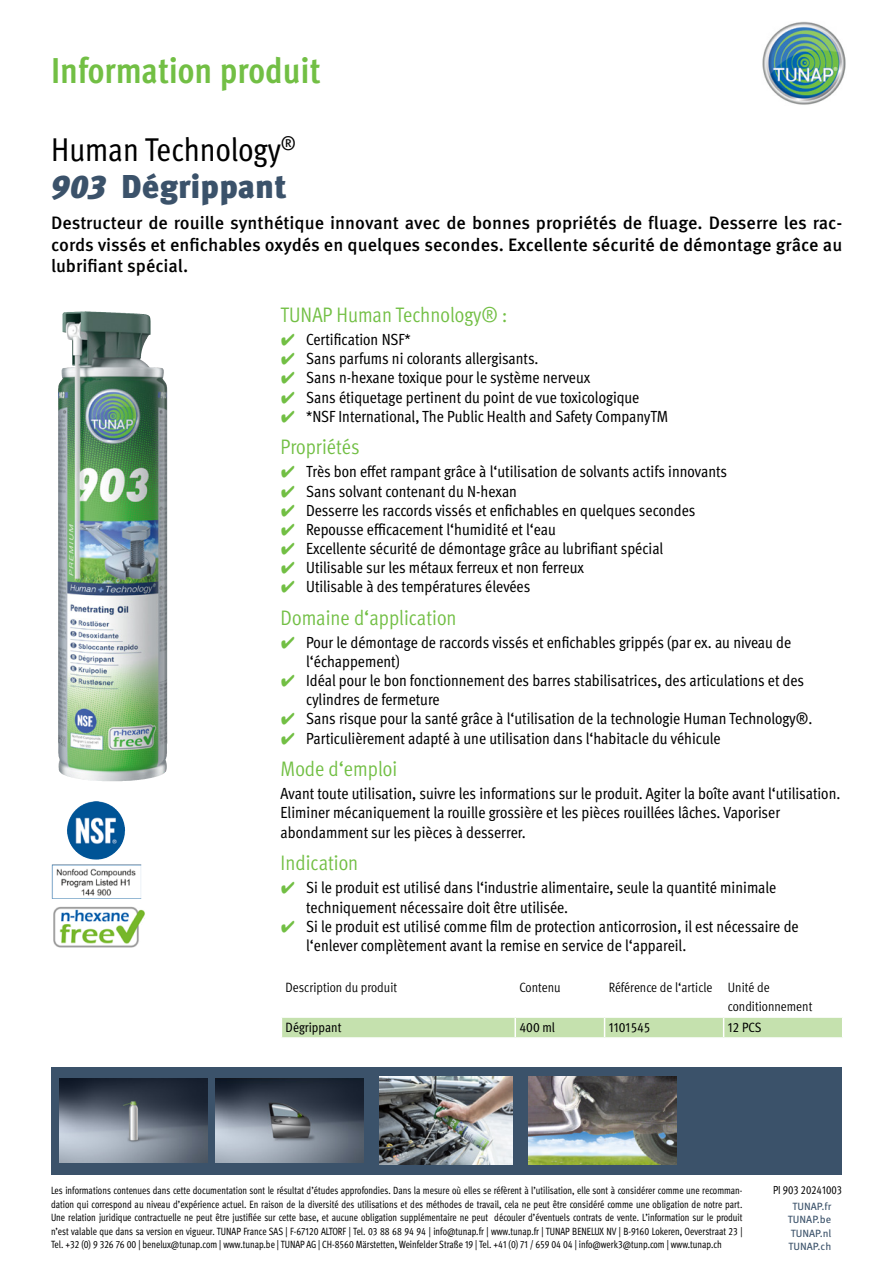
<style>
.page{position:relative;width:893px;height:1263px;background:#fff}
.page>*{position:absolute;margin:0;border:0;box-sizing:border-box;transform-origin:0 0}
.t1{font:700 condensed 36px "Meta Pro";color:#72bf44}
.t2{font:condensed 33px "Meta Pro";color:#000}
.t3{font:900 33px "Meta Pro";color:#3b526a}
.t4{font:condensed 21px "Meta Pro";color:#72bf44}
.t5{font:500 18px/21.6px "Meta Pro";color:#000;text-align:justify}
.t6{font:condensed 16.2px/19px "Meta Pro";color:#000}
.t7{font:condensed 13.5px/19.2px "Meta Pro";color:#000}
.t8{font:condensed 13.5px "Meta Pro";color:#000}
.t9{font:condensed 11.7px "Meta Pro";color:#000;scale:.92 1}
.t10{font:condensed 10.5px/13.5px "Meta Pro";color:#000;text-align:justify;scale:.92 1}
.t11{font:10.5px/13.5px "Meta Pro";color:#3b526a;text-align:center}
.s1{font-style:italic}
.s2{font-family:"Wuerth Global";font-stretch:normal;color:#72bf44}
</style>
<div class="page">
<img style="left:762px;top:21px;width:84px;height:84px">
<div style="left:51px;top:1068px;width:790px;height:107px;background:#3b526a"></div>
<img style="left:59px;top:1079px;width:148px;height:83px">
<img style="left:216px;top:1079px;width:148px;height:83px">
<img style="left:380px;top:1076px;width:133px;height:89px">
<img style="left:529px;top:1076px;width:148px;height:89px">
<img style="left:58px;top:311px;width:109px;height:470px">
<svg style="left:282px;top:1017px;width:560px;height:21px;background:#c9e3b4"></svg>
<hr style="left:724px;top:1037px;width:119px;height:2px;background:#fff">
<img style="left:67px;top:801px;width:58px;height:59px">
<img style="left:53px;top:906px;width:88px;height:42px">
<h1 class="t1" style="left:51px;top:43px;width:271px">Information produit</h1>
<h2 class="t2" style="left:51px;top:125px;width:246px">Human Technology<sup>®</sup></h2>
<h2 class="t3" style="left:51px;top:161px;width:237px"><span class="s1">903</span> Dégrippant</h2>
<p class="t5" style="left:51px;top:211px;width:793px">Destructeur de rouille synthétique innovant avec de bonnes propriétés de fluage. Desserre les rac&shy;cords vissés et enfichables oxydés en quelques secondes. Excellente sécurité de démontage grâce au lubrifiant spécial.</p>
<p class="t4" style="left:281px;top:299px;width:228px">TUNAP Human Technology® :</p>
<p class="t6" style="left:281px;top:329px;width:132px"><span class="s2">✔</span> Certification NSF*</p>
<p class="t6" style="left:281px;top:348px;width:259px"><span class="s2">✔</span> Sans parfums ni colorants allergisants.</p>
<p class="t6" style="left:281px;top:367px;width:311px"><span class="s2">✔</span> Sans n-hexane toxique pour le système nerveux</p>
<p class="t6" style="left:281px;top:386px;width:360px"><span class="s2">✔</span> Sans étiquetage pertinent du point de vue toxicologique</p>
<p class="t6" style="left:281px;top:405px;width:389px"><span class="s2">✔</span> *NSF International, The Public Health and Safety CompanyTM</p>
<p class="t4" style="left:281px;top:431px;width:80px">Propriétés</p>
<p class="t6" style="left:281px;top:461px;width:448px"><span class="s2">✔</span> Très bon effet rampant grâce à l‘utilisation de solvants actifs innovants</p>
<p class="t6" style="left:281px;top:480px;width:238px"><span class="s2">✔</span> Sans solvant contenant du N-hexan</p>
<p class="t6" style="left:281px;top:499px;width:416px"><span class="s2">✔</span> Desserre les raccords vissés et enfichables en quelques secondes</p>
<p class="t6" style="left:281px;top:518px;width:277px"><span class="s2">✔</span> Repousse efficacement l‘humidité et l‘eau</p>
<p class="t6" style="left:281px;top:537px;width:384px"><span class="s2">✔</span> Excellente sécurité de démontage grâce au lubrifiant spécial</p>
<p class="t6" style="left:281px;top:557px;width:305px"><span class="s2">✔</span> Utilisable sur les métaux ferreux et non ferreux</p>
<p class="t6" style="left:281px;top:576px;width:251px"><span class="s2">✔</span> Utilisable à des températures élevées</p>
<p class="t4" style="left:281px;top:602px;width:177px">Domaine d‘application</p>
<p class="t6" style="left:306px;top:631px;width:487px;text-indent:-26px"><span class="s2">✔</span> Pour le démontage de raccords vissés et enfichables grippés (par ex. au niveau de l‘échappement)</p>
<p class="t6" style="left:306px;top:670px;width:500px;text-indent:-26px"><span class="s2">✔</span> Idéal pour le bon fonctionnement des barres stabilisatrices, des articulations et des cylindres de fermeture</p>
<p class="t6" style="left:281px;top:708px;width:533px"><span class="s2">✔</span> Sans risque pour la santé grâce à l‘utilisation de la technologie Human Technology®.</p>
<p class="t6" style="left:281px;top:727px;width:441px"><span class="s2">✔</span> Particulièrement adapté à une utilisation dans l‘habitacle du véhicule</p>
<p class="t4" style="left:281px;top:753px;width:118px">Mode d‘emploi</p>
<p class="t6" style="left:281px;top:783px;width:561px">Avant toute utilisation, suivre les informations sur le produit. Agiter la boîte avant l‘utilisation.<br>Eliminer mécaniquement la rouille grossière et les pièces rouillées lâches. Vaporiser abondamment sur les pièces à desserrer.</p>
<p class="t4" style="left:281px;top:847px;width:79px">Indication</p>
<p class="t6" style="left:306px;top:877px;width:472px;text-indent:-26px"><span class="s2">✔</span> Si le produit est utilisé dans l‘industrie alimentaire, seule la quantité minimale techniquement nécessaire doit être utilisée.</p>
<p class="t6" style="left:306px;top:915px;width:494px;text-indent:-26px"><span class="s2">✔</span> Si le produit est utilisé comme film de protection anticorrosion, il est nécessaire de l‘enlever complètement avant la remise en service de l‘appareil.</p>
<p class="t7" style="left:286px;top:976px;width:113px">Description du produit</p>
<p class="t7" style="left:519px;top:976px;width:43px">Contenu</p>
<p class="t7" style="left:728px;top:976px;width:86px;text-indent:-119px">Référence de l‘article Unité de conditionnement</p>
<p class="t8" style="left:286px;top:1017px;width:57px">Dégrippant</p>
<p class="t8" style="left:519px;top:1017px;width:37px">400 ml</p>
<p class="t8" style="left:609px;top:1017px;width:43px">1101545</p>
<p class="t8" style="left:728px;top:1017px;width:35px">12 PCS</p>
<p class="t10" style="left:51px;top:1183px;width:753px">Les informations contenues dans cette documentation sont le résultat d’études approfondies. Dans la mesure où elles se réfèrent à l’utilisation, elle sont à considérer comme une recomman&shy;dation qui correspond au niveau d’expérience actuel. En raison de la diversité des utilisations et des méthodes de travail, cela ne peut être considéré comme une obligation de notre part.<br>Une relation juridique contractuelle ne peut être justifiée sur cette base, et aucune obligation supplémentaire ne peut découler d’éventuels contrats de vente. L’information sur le produit n’est valable que dans sa version en vigueur. TUNAP France SAS | F-67120 ALTORF | Tel. 03 88 68 94 94 | info@tunap.fr | www.tunap.fr | TUNAP BENELUX NV | B-9160 Lokeren, Oeverstraat 23 | Tel. +32 (0) 9 326 76 00 | benelux@tunap.com | www.tunap.be | TUNAP AG | CH-8560 Märstetten, Weinfelder Straße 19 | Tel. +41 (0) 71 / 659 04 04 | info@werk3@tunp.com | www.tunap.ch</p>
<p class="t9" style="left:773px;top:1181px;width:76px">PI 903 20241003</p>
<p class="t11" style="left:788px;top:1198px;width:45px">TUNAP.fr<br>TUNAP.be<br>TUNAP.nl<br>TUNAP.ch</p>
</div>
